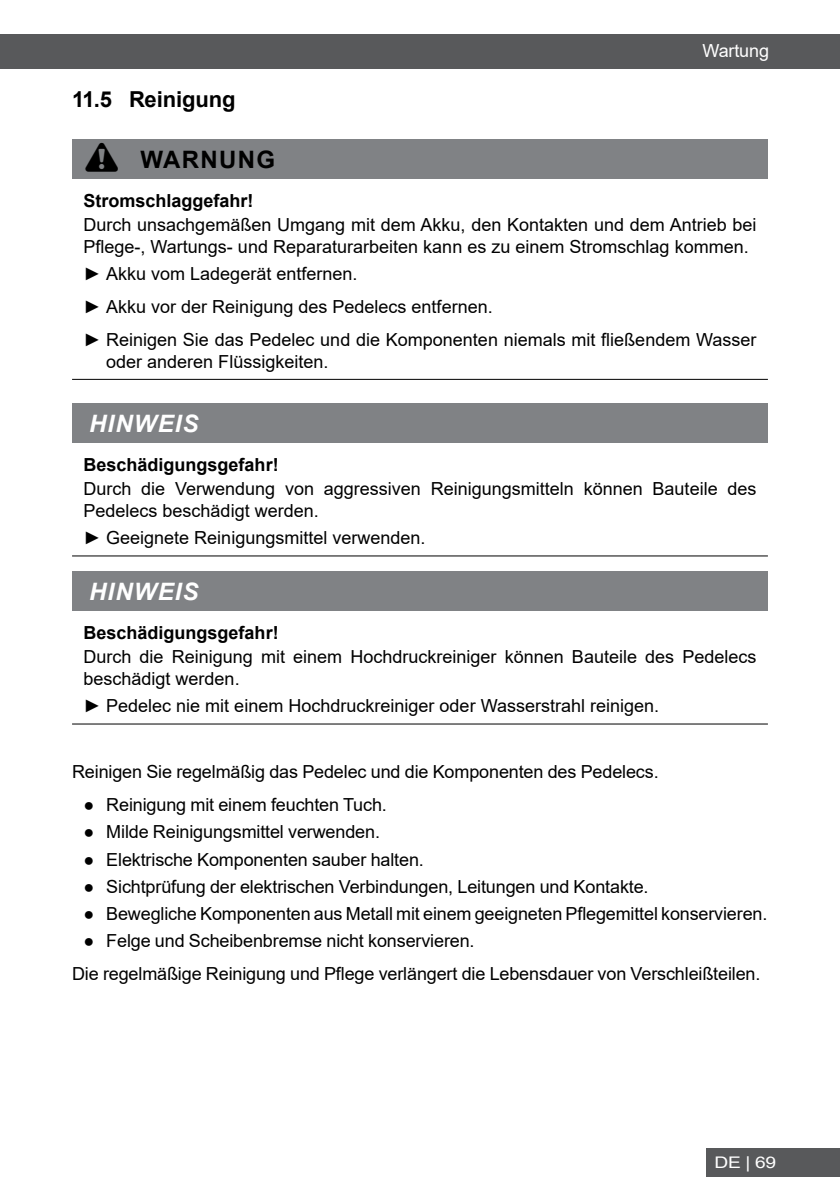
<style>
.page{position:relative;width:840px;height:1191px;background:#fff}
.page>*{position:absolute;margin:0;border:0;box-sizing:border-box;transform-origin:0 0}
.HINWEIS{font:italic 700 24px "Arial";letter-spacing:.045em;color:#fff}
.t1{font:700 24px "Arial";letter-spacing:.055em;color:#000}
.t2{font:700 22px "Arial";letter-spacing:-.01em;color:#000}
.Folgen_der_Gefahr{font:18px/21.6px "Arial";color:#000}
.Fließtext{font:18px "Arial";letter-spacing:-.01em;color:#000}
.Art_Quelle_der_Gefah{font:700 18px "Arial";color:#000}
.t3{font:18px "Arial";letter-spacing:-.01em;color:#fff}
.t4{font:16px "Arial";color:#fff;scale:1.2 1}
</style>
<div class="page">
<div style="left:705px;top:1148px;width:134px;height:28px;background:#58595b"></div>
<div style="left:0;top:34px;width:839px;height:34px;background:#58595b"></div>
<div style="left:72px;top:139px;width:695px;height:40px;background:#808285"></div>
<hr style="left:72px;top:379px;width:695px;height:1px;background:#000">
<div style="left:72px;top:403px;width:695px;height:40px;background:#808285"></div>
<hr style="left:72px;top:555px;width:695px;height:1px;background:#000">
<div style="left:72px;top:571px;width:695px;height:40px;background:#808285"></div>
<hr style="left:72px;top:723px;width:695px;height:1px;background:#000">
<p class="t3" style="left:702px;top:39px;width:68px">Wartung</p>
<p class="t2" style="left:72px;top:83px;width:165px">11.5 Reinigung</p>
<p class="t1" style="left:140px;top:143px;width:136px">WARNUNG</p>
<p class="Art_Quelle_der_Gefah" style="left:83px;top:188px;width:172px">Stromschlaggefahr!</p>
<p class="Folgen_der_Gefahr" style="left:83px;top:214px;width:674px">Durch unsachgemäßen Umgang mit dem Akku, den Kontakten und dem Antrieb bei<br>Pflege-, Wartungs- und Reparaturarbeiten kann es zu einem Stromschlag kommen.</p>
<p class="Folgen_der_Gefahr" style="left:83px;top:263px;width:275px">► Akku vom Ladegerät entfernen.</p>
<p class="Folgen_der_Gefahr" style="left:83px;top:296px;width:410px">► Akku vor der Reinigung des Pedelecs entfernen.</p>
<p class="Folgen_der_Gefahr" style="left:106px;top:329px;width:651px;text-indent:-23px">► Reinigen Sie das Pedelec und die Komponenten niemals mit fließendem Wasser oder anderen Flüssigkeiten.</p>
<p class="HINWEIS" style="left:89px;top:408px;width:111px">HINWEIS</p>
<p class="Art_Quelle_der_Gefah" style="left:83px;top:452px;width:197px">Beschädigungsgefahr!</p>
<p class="Folgen_der_Gefahr" style="left:83px;top:478px;width:674px">Durch die Verwendung von aggressiven Reinigungsmitteln können Bauteile des<br>Pedelecs beschädigt werden.</p>
<p class="Folgen_der_Gefahr" style="left:83px;top:527px;width:343px">► Geeignete Reinigungsmittel verwenden.</p>
<p class="HINWEIS" style="left:89px;top:576px;width:111px">HINWEIS</p>
<p class="Art_Quelle_der_Gefah" style="left:83px;top:620px;width:197px">Beschädigungsgefahr!</p>
<p class="Folgen_der_Gefahr" style="left:83px;top:646px;width:674px">Durch die Reinigung mit einem Hochdruckreiniger können Bauteile des Pedelecs beschädigt werden.</p>
<p class="Folgen_der_Gefahr" style="left:83px;top:695px;width:577px">► Pedelec nie mit einem Hochdruckreiniger oder Wasserstrahl reinigen.</p>
<p class="Fließtext" style="left:72px;top:759px;width:587px">Reinigen Sie regelmäßig das Pedelec und die Komponenten des Pedelecs.</p>
<p class="Folgen_der_Gefahr" style="left:83px;top:793px;width:305px">● Reinigung mit einem feuchten Tuch.</p>
<p class="Folgen_der_Gefahr" style="left:83px;top:821px;width:298px">● Milde Reinigungsmittel verwenden.</p>
<p class="Folgen_der_Gefahr" style="left:83px;top:848px;width:342px">● Elektrische Komponenten sauber halten.</p>
<p class="Folgen_der_Gefahr" style="left:83px;top:875px;width:566px">● Sichtprüfung der elektrischen Verbindungen, Leitungen und Kontakte.</p>
<p class="Folgen_der_Gefahr" style="left:83px;top:903px;width:685px">● Bewegliche Komponenten aus Metall mit einem geeigneten Pflegemittel konservieren.</p>
<p class="Folgen_der_Gefahr" style="left:83px;top:930px;width:392px">● Felge und Scheibenbremse nicht konservieren.</p>
<p class="Fließtext" style="left:72px;top:961px;width:689px">Die regelmäßige Reinigung und Pflege verlängert die Lebensdauer von Verschleißteilen.</p>
<p class="t4" style="left:714px;top:1151px;width:53px">DE | 69</p>
</div>
